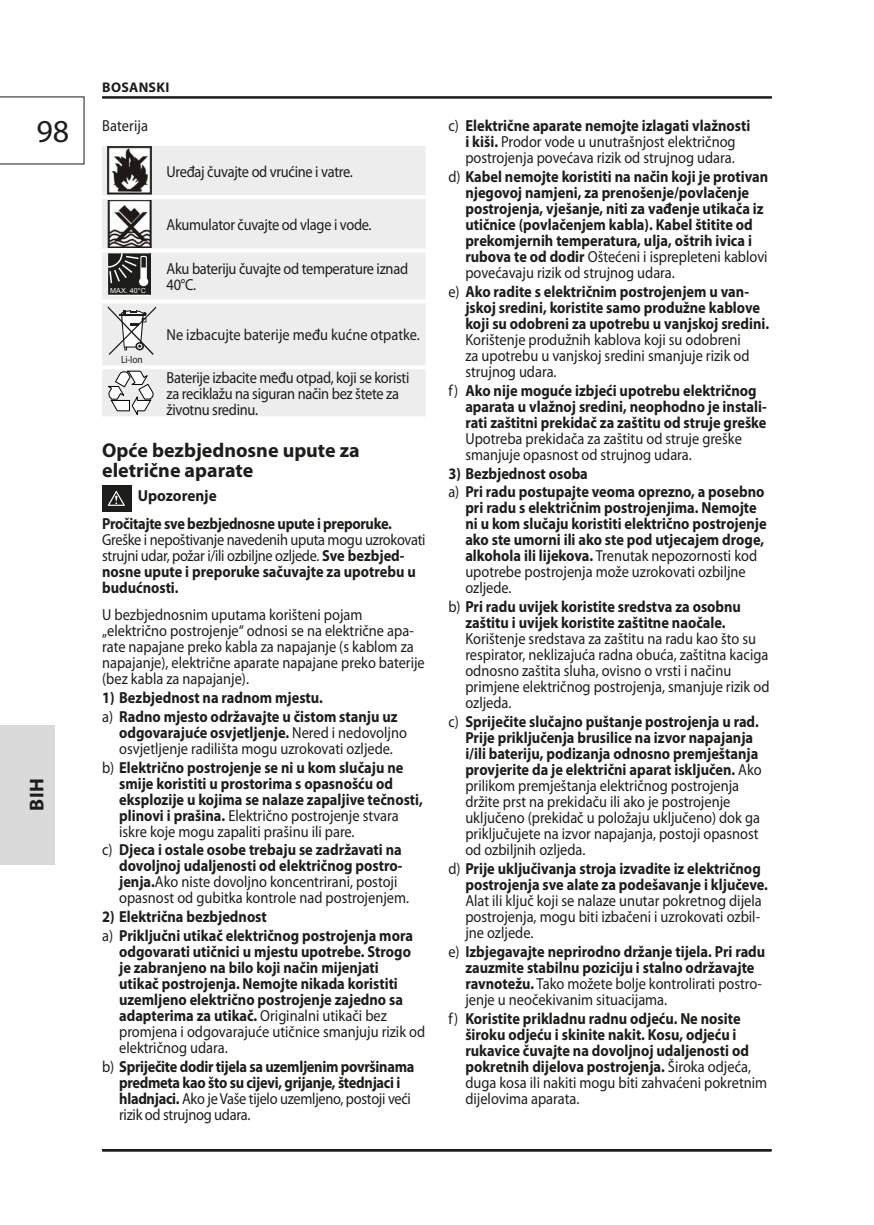
<style>
.page{position:relative;width:874px;height:1225px;background:#fff}
.page>*{position:absolute;margin:0;border:0;box-sizing:border-box;transform-origin:0 0}
.t1{font:32px "Myriad Pro";color:#1d1d1b}
.Überschrift{font:700 20px/20px "Myriad Pro";color:#1d1d1b}
.t2{font:700 16px/16px "Myriad Pro";color:#1d1d1b;scale:.9 1}
.Fließtext{font:16px/16px "Myriad Pro";color:#1d1d1b;scale:.9 1}
.Fließtext-2{font:16px/16px "Myriad Pro";letter-spacing:-.02em;color:#1d1d1b;scale:.9 1}
.t3{font:700 16px/16px "Myriad Pro";letter-spacing:-.02em;color:#1d1d1b;scale:.9 1}
.t4{font:700 16px "Myriad Pro";color:#1d1d1b;scale:.95 1}
.t5{font:700 14px "Myriad Pro";letter-spacing:.02em;color:#1d1d1b}
.t6{font:10.4px "Myriad Pro";color:#1d1d1b;scale:.9 1}
.t7{font:7px "Arial";color:#fff;scale:1.04 1}
.s1{font-weight:400}
.s2{font-weight:700}
</style>
<div class="page">
<svg style="left:0;top:96px;width:85px;height:69px"></svg>
<hr style="left:102px;top:96px;width:669px;height:2px;background:#1d1d1b">
<hr style="left:102px;top:1149px;width:669px;height:2px;background:#1d1d1b">
<div style="left:0;top:725px;width:18px;height:138px;background:#dadada"></div>
<div style="left:17px;top:725px;width:38px;height:138px;background:#dadada"></div>
<div style="left:102px;top:146px;width:323px;height:270px;background:#ededed"></div>
<hr style="left:102px;top:195px;width:59px;height:4px;background:#fff">
<hr style="left:102px;top:248px;width:59px;height:4px;background:#fff">
<hr style="left:102px;top:299px;width:59px;height:4px;background:#fff">
<hr style="left:161px;top:299px;width:264px;height:4px;background:#fff">
<hr style="left:102px;top:365px;width:59px;height:4px;background:#fff">
<hr style="left:161px;top:195px;width:264px;height:4px;background:#fff">
<hr style="left:161px;top:248px;width:264px;height:4px;background:#fff">
<hr style="left:161px;top:365px;width:264px;height:4px;background:#fff">
<img style="left:108px;top:147px;width:43px;height:47px">
<img style="left:108px;top:200px;width:43px;height:48px">
<svg style="left:108px;top:253px;width:42px;height:43px;background:#4b4b49"></svg>
<svg style="left:108px;top:306px;width:48px;height:49px"></svg>
<svg style="left:104px;top:370px;width:50px;height:46px"></svg>
<div style="left:102px;top:485px;width:30px;height:26px;background:#1d1d1b"></div>
<svg style="left:108px;top:491px;width:17px;height:15px"></svg>
<h1 class="t1" style="left:37px;top:112px;width:34px">98</h1>
<p class="Überschrift" style="left:26px;top:810px;width:34px;rotate:-90deg">BIH</p>
<p class="Überschrift" style="left:26px;top:807px;width:26px;rotate:-90deg">DE</p>
<p class="t5" style="left:102px;top:78px;width:69px">BOSANSKI</p>
<p class="Fließtext" style="left:102px;top:117px;width:52px">Baterija</p>
<p class="t7" style="left:110px;top:286px;width:36px">MAX. 40°C</p>
<p class="Fließtext-2" style="left:166px;top:163px;width:208px">Uređaj čuvajte od vrućine i vatre.</p>
<p class="Fließtext-2" style="left:166px;top:216px;width:229px">Akumulator čuvajte od vlage i vode.</p>
<p class="Fließtext-2" style="left:166px;top:260px;width:270px">Aku bateriju čuvajte od temperature iznad<br>40°C.</p>
<p class="Fließtext" style="left:166px;top:327px;width:283px">Ne izbacujte baterije među kućne otpatke.</p>
<p class="Fließtext-2" style="left:166px;top:369px;width:271px">Baterije izbacite među otpad, koji se koristi za reciklažu na siguran način bez štete za životnu sredinu.</p>
<p class="Überschrift" style="left:102px;top:439px;width:259px">Opće bezbjednosne upute za eletrične aparate</p>
<p class="t4" style="left:138px;top:485px;width:85px">Upozorenje</p>
<p class="t2" style="left:102px;top:515px;width:361px">Pročitajte sve bezbjednosne upute i preporuke.<br><span class="s1">Greške i nepoštivanje navedenih uputa mogu uzrokovati strujni udar, požar i/ili ozbiljne ozljede.</span> Sve bezbjed&shy;nosne upute i preporuke sačuvajte za upotrebu u budućnosti.</p>
<p class="Fließtext" style="left:102px;top:606px;width:360px">U bezbjednosnim uputama korišteni pojam „električno postrojenje“ odnosi se na električne apa&shy;rate napajane preko kabla za napajanje (s kablom za napajanje), električne aparate napajane preko baterije (bez kabla za napajanje).</p>
<p class="t2" style="left:102px;top:689px;width:247px">1) Bezbjednost na radnom mjestu.</p>
<p class="Fließtext" style="left:119px;top:708px;width:321px;text-indent:-17px">a) <span class="s2">Radno mjesto održavajte u čistom stanju uz odgovarajuće osvjetljenje.</span> Nered i nedovoljno osvjetljenje radilišta mogu uzrokovati ozljede.</p>
<p class="t2" style="left:119px;top:758px;width:339px;text-indent:-17px"><span class="s1">b)</span> Električno postrojenje se ni u kom slučaju ne smije koristiti u prostorima s opasnošću od eksplozije u kojima se nalaze zapaljive tečnosti, plinovi i prašina. <span class="s1">Električno postrojenje stvara iskre koje mogu zapaliti prašinu ili pare.</span></p>
<p class="t2" style="left:119px;top:841px;width:323px;text-indent:-17px"><span class="s1">c)</span> Djeca i ostale osobe trebaju se zadržavati na dovoljnoj udaljenosti od električnog postro&shy;jenja.<span class="s1">Ako niste dovoljno koncentrirani, postoji opasnost od gubitka kontrole nad postrojenjem.</span></p>
<p class="t2" style="left:102px;top:908px;width:184px">2) Električna bezbjednost</p>
<p class="t2" style="left:119px;top:927px;width:341px;text-indent:-17px"><span class="s1">a)</span> Priključni utikač električnog postrojenja mora odgovarati utičnici u mjestu upotrebe. Strogo je zabranjeno na bilo koji način mijenjati<br>utikač postrojenja. Nemojte nikada koristiti uzemljeno električno postrojenje zajedno sa adapterima za utikač. <span class="s1">Originalni utikači bez promjena i odgovarajuće utičnice smanjuju rizik od električnog udara.</span></p>
<p class="t3" style="left:119px;top:1058px;width:329px;text-indent:-17px"><span class="s1">b)</span> Spriječite dodir tijela sa uzemljenim površinama predmeta kao što su cijevi, grijanje, štednjaci i hladnjaci. <span class="s1">Ako je Vaše tijelo uzemljeno, postoji veći rizik od strujnog udara.</span></p>
<p class="t6" style="left:121px;top:353px;width:25px">Li-Ion</p>
<p class="Fließtext" style="left:448px;top:117px;width:337px;text-align:center">c) <span class="s2">Električne aparate nemojte izlagati vlažnosti i kiši.</span> Prodor vode u unutrašnjost električnog postrojenja povećava rizik od strujnog udara.</p>
<p class="t2" style="left:465px;top:168px;width:338px;text-indent:-17px"><span class="s1">d)</span> Kabel nemojte koristiti na način koji je protivan njegovoj namjeni, za prenošenje/povlačenje postrojenja, vješanje, niti za vađenje utikača iz utičnice (povlačenjem kabla). Kabel štitite od prekomjernih temperatura, ulja, oštrih ivica i rubova te od dodir <span class="s1">Oštećeni i isprepleteni kablovi povećavaju rizik od strujnog udara.</span></p>
<p class="t2" style="left:465px;top:283px;width:339px;text-indent:-17px"><span class="s1">e)</span> Ako radite s električnim postrojenjem u van&shy;jskoj sredini, koristite samo produžne kablove koji su odobreni za upotrebu u vanjskoj sredini.<br><span class="s1">Korištenje produžnih kablova koji su odobreni<br>za upotrebu u vanjskoj sredini smanjuje rizik od strujnog udara.</span></p>
<p class="t2" style="left:465px;top:382px;width:336px;text-indent:-17px"><span class="s1">f)</span> Ako nije moguće izbjeći upotrebu električnog aparata u vlažnoj sredini, neophodno je instali&shy;rati zaštitni prekidač za zaštitu od struje greške <span class="s1">Upotreba prekidača za zaštitu od struje greške smanjuje opasnost od strujnog udara.</span></p>
<p class="t2" style="left:448px;top:464px;width:156px">3) Bezbjednost osoba</p>
<p class="t2" style="left:465px;top:483px;width:336px;text-indent:-17px"><span class="s1">a)</span> Pri radu postupajte veoma oprezno, a posebno pri radu s električnim postrojenjima. Nemojte ni u kom slučaju koristiti električno postrojenje ako ste umorni ili ako ste pod utjecajem droge, alkohola ili lijekova. <span class="s1">Trenutak nepozornosti kod upotrebe postrojenja može uzrokovati ozbiljne ozljede.</span></p>
<p class="Fließtext" style="left:465px;top:598px;width:339px;text-indent:-17px">b) <span class="s2">Pri radu uvijek koristite sredstva za osobnu zaštitu i uvijek koristite zaštitne naočale.<br></span>Korištenje sredstava za zaštitu na radu kao što su respirator, neklizajuća radna obuća, zaštitna kaciga odnosno zaštita sluha, ovisno o vrsti i načinu primjene električnog postrojenja, smanjuje rizik od ozljeda.</p>
<p class="Fließtext" style="left:465px;top:713px;width:330px;text-indent:-17px">c) <span class="s2">Spriječite slučajno puštanje postrojenja u rad.<br>Prije priključenja brusilice na izvor napajanja i/ili bateriju, podizanja odnosno premještanja provjerite da je električni aparat isključen.</span> Ako prilikom premještanja električnog postrojenja držite prst na prekidaču ili ako je postrojenje uključeno (prekidač u položaju uključeno) dok ga priključujete na izvor napajanja, postoji opasnost od ozbiljnih ozljeda.</p>
<p class="Fließtext" style="left:465px;top:860px;width:337px;text-indent:-17px">d) <span class="s2">Prije uključivanja stroja izvadite iz električnog postrojenja sve alate za podešavanje i ključeve.<br></span>Alat ili ključ koji se nalaze unutar pokretnog dijela postrojenja, mogu biti izbačeni i uzrokovati ozbil&shy;jne ozljede.</p>
<p class="t2" style="left:465px;top:943px;width:334px;text-indent:-17px"><span class="s1">e)</span> Izbjegavajte neprirodno držanje tijela. Pri radu zauzmite stabilnu poziciju i stalno održavajte ravnotežu. <span class="s1">Tako možete bolje kontrolirati postro&shy;jenje u neočekivanim situacijama.</span></p>
<p class="t2" style="left:465px;top:1009px;width:337px;text-indent:-17px"><span class="s1">f)</span> Koristite prikladnu radnu odjeću. Ne nosite široku odjeću i skinite nakit. Kosu, odjeću i rukavice čuvajte na dovoljnoj udaljenosti od pokretnih dijelova postrojenja. <span class="s1">Široka odjeća, duga kosa ili nakiti mogu biti zahvaćeni pokretnim dijelovima aparata.</span></p>
</div>
